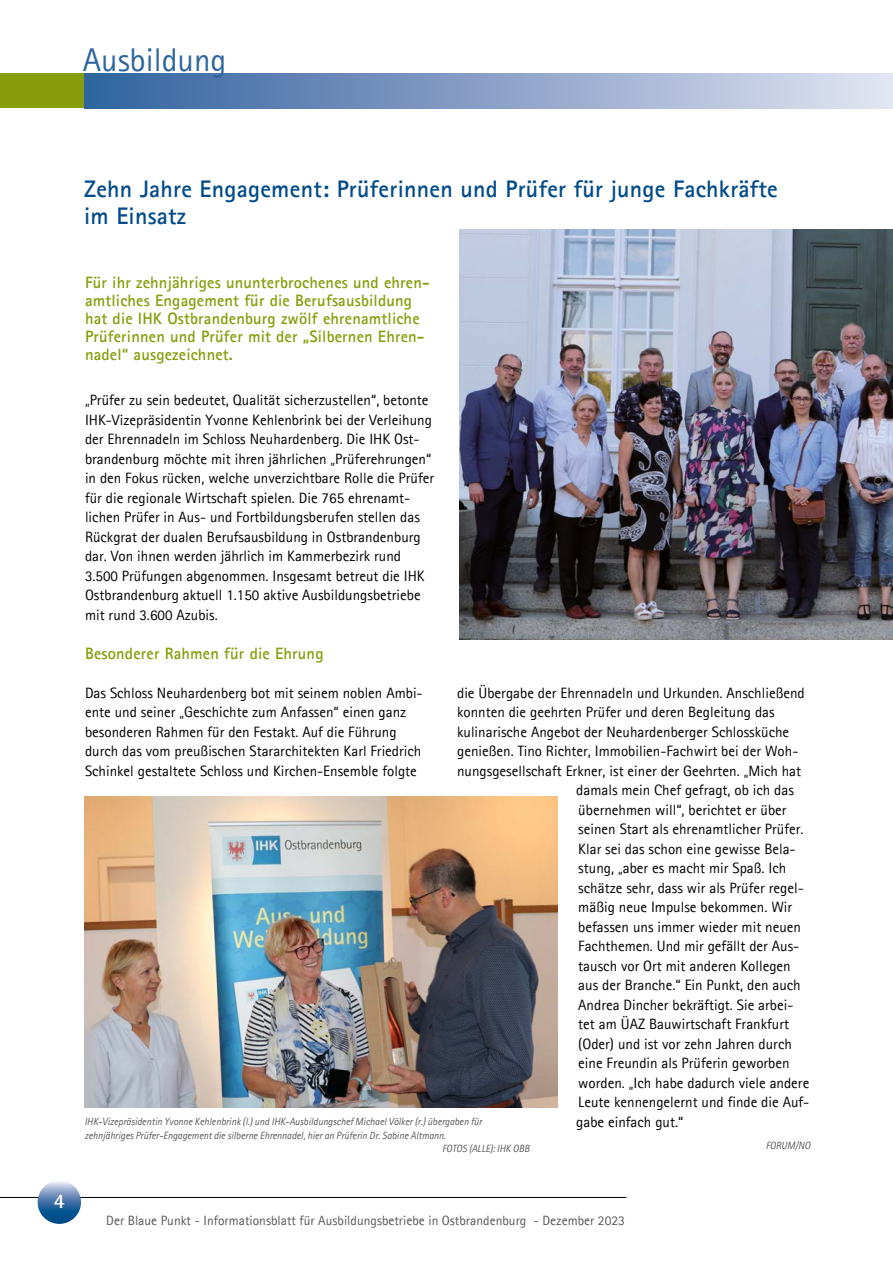
<style>
.page{position:relative;width:893px;height:1263px;background:#fff}
.page>*{position:absolute;margin:0;border:0;box-sizing:border-box;transform-origin:0 0}
.t1{font:33px "Agfa Rotis Sans Serif";color:#2d659e}
.H2_Ueberschrift_Texte{font:700 24px/27px "Agfa Rotis Sans Serif";letter-spacing:.01em;color:#004b88}
.t2{font:700 20.4px "Agfa Rotis Sans Serif";color:#fff}
.H3_Zwischenueberschrift{font:700 16.5px/18px "Agfa Rotis Sans Serif";letter-spacing:.01em;color:#879d0c}
.Grundtext_regular{font:15px/19.5px "Agfa Rotis Sans Serif";color:#000}
.t3{font:13.5px "Agfa Rotis Sans Serif";color:#575756}
.t4{font:italic 10.5px "Agfa Rotis Sans Serif";color:#575756;scale:.95 1}
</style>
<div class="page">
<div style="left:0;top:73px;width:85px;height:35px;background:#879d0c"></div>
<div style="left:84px;top:73px;width:809px;height:35px;background:linear-gradient(to right,#30619d,#e4e3f2)"></div>
<hr style="left:892px;top:73px;width:1px;height:35px;background:#e4e7f3">
<hr style="left:0;top:1197px;width:626px;height:1px;background:#000">
<svg style="left:38px;top:1180px;width:43px;height:44px"></svg>
<img style="left:85px;top:796px;width:472px;height:311px">
<img style="left:459px;top:230px;width:434px;height:409px">
<h1 class="t1" style="left:83px;top:40px;width:145px">Ausbildung</h1>
<h2 class="H2_Ueberschrift_Texte" style="left:84px;top:175px;width:695px">Zehn Jahre Engagement: Prüferinnen und Prüfer für junge Fachkräfte im Einsatz</h2>
<h3 class="t2" style="left:54px;top:1188px;width:12px">4</h3>
<h3 class="H3_Zwischenueberschrift" style="left:85px;top:273px;width:346px">Für ihr zehnjähriges ununterbrochenes und ehren&shy;amtliches Engagement für die Berufsausbildung hat die IHK Ostbrandenburg zwölf ehrenamtliche Prüferinnen und Prüfer mit der „Silbernen Ehren&shy;nadel“ ausgezeichnet.</h3>
<p class="Grundtext_regular" style="left:85px;top:390px;width:351px">„Prüfer zu sein bedeutet, Qualität sicherzustellen“, betonte IHK-Vizepräsidentin Yvonne Kehlenbrink bei der Verleihung der Ehrennadeln im Schloss Neuhardenberg. Die IHK Ost&shy;brandenburg möchte mit ihren jährlichen „Prüferehrungen“ in den Fokus rücken, welche unverzichtbare Rolle die Prüfer für die regionale Wirtschaft spielen. Die 765 ehrenamt&shy;lichen Prüfer in Aus- und Fortbildungsberufen stellen das Rückgrat der dualen Berufsausbildung in Ostbrandenburg dar. Von ihnen werden jährlich im Kammerbezirk rund 3.500 Prüfungen abgenommen. Insgesamt betreut die IHK Ostbrandenburg aktuell 1.150 aktive Ausbildungsbetriebe mit rund 3.600 Azubis.</p>
<h3 class="H3_Zwischenueberschrift" style="left:85px;top:644px;width:240px">Besonderer Rahmen für die Ehrung</h3>
<p class="Grundtext_regular" style="left:85px;top:682px;width:339px">Das Schloss Neuhardenberg bot mit seinem noblen Ambi&shy;ente und seiner „Geschichte zum Anfassen“ einen ganz besonderen Rahmen für den Festakt. Auf die Führung durch das vom preußischen Stararchitekten Karl Friedrich Schinkel gestaltete Schloss und Kirchen-Ensemble folgte</p>
<p class="Grundtext_regular" style="left:457px;top:682px;width:349px">die Übergabe der Ehrennadeln und Urkunden. Anschließend konnten die geehrten Prüfer und deren Begleitung das kulinarische Angebot der Neuhardenberger Schlossküche genießen. Tino Richter, Immobilien-Fachwirt bei der Woh&shy;nungsgesellschaft Erkner, ist einer der Geehrten. „Mich hat</p>
<p class="t4" style="left:84px;top:1115px;width:420px">IHK-Vizepräsidentin Yvonne Kehlenbrink (l.) und IHK-Ausbildungschef Michael Völker (r.) übergaben für</p>
<p class="t4" style="left:84px;top:1129px;width:382px">zehnjähriges Prüfer-Engagement die silberne Ehrennadel, hier an Prüferin Dr. Sabine Altmann.</p>
<p class="t4" style="left:442px;top:1142px;width:93px">FOTOS (ALLE): IHK OBB</p>
<p class="Grundtext_regular" style="left:576px;top:780px;width:235px">damals mein Chef gefragt, ob ich das übernehmen will“, berichtet er über seinen Start als ehrenamtlicher Prüfer.<br>Klar sei das schon eine gewisse Bela&shy;stung, „aber es macht mir Spaß. Ich schätze sehr, dass wir als Prüfer regel&shy;mäßig neue Impulse bekommen. Wir befassen uns immer wieder mit neuen Fachthemen. Und mir gefällt der Aus&shy;tausch vor Ort mit anderen Kollegen aus der Branche.“ Ein Punkt, den auch Andrea Dincher bekräftigt. Sie arbei&shy;tet am ÜAZ Bauwirtschaft Frankfurt (Oder) und ist vor zehn Jahren durch eine Freundin als Prüferin geworben worden. „Ich habe dadurch viele andere Leute kennengelernt und finde die Auf&shy;gabe einfach gut.“</p>
<p class="t4" style="left:766px;top:1139px;width:48px">FORUM/NO</p>
<p class="t3" style="left:106px;top:1212px;width:520px">Der Blaue Punkt - Informationsblatt für Ausbildungsbetriebe in Ostbrandenburg - Dezember 2023</p>
</div>
